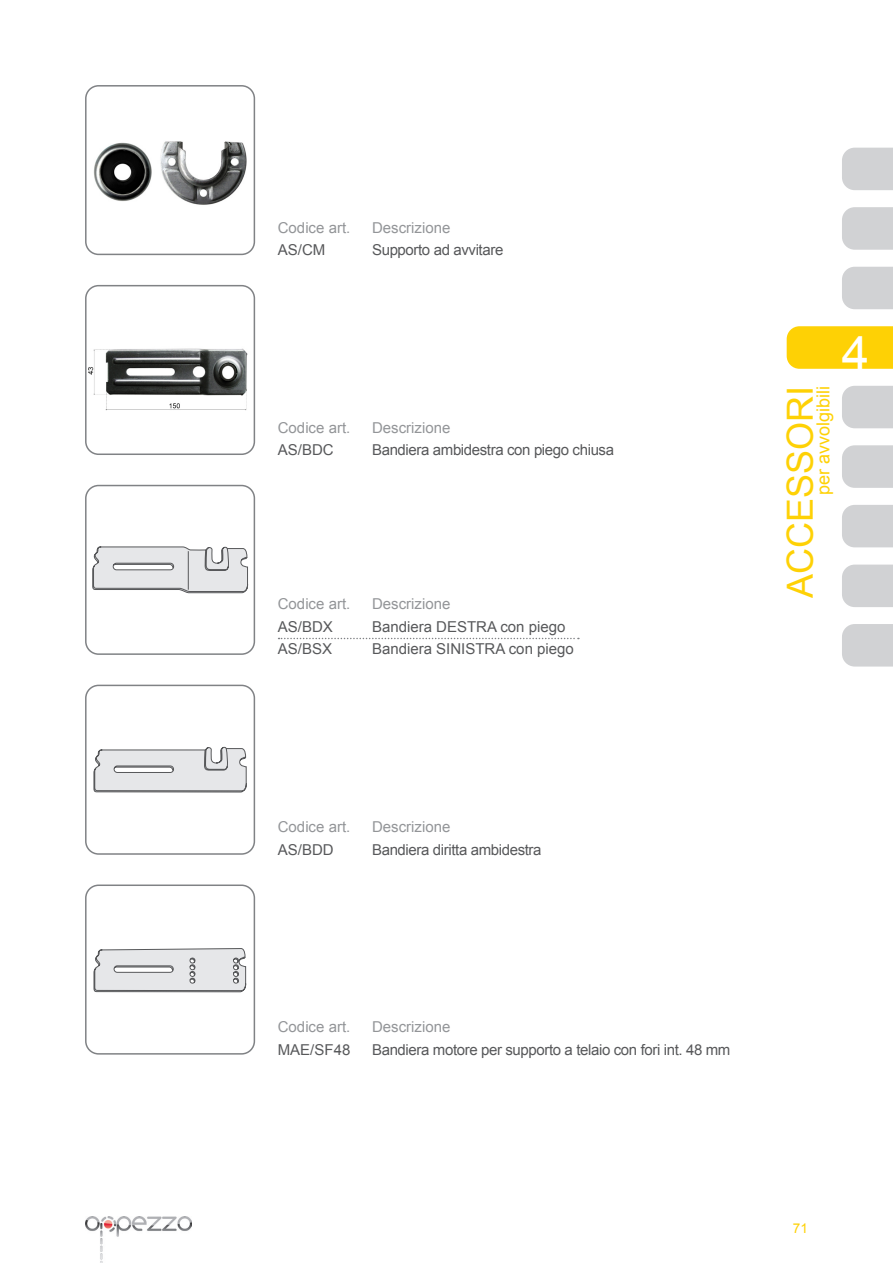
<style>
.page{position:relative;width:893px;height:1263px;background:#fff}
.page>*{position:absolute;margin:0;border:0;box-sizing:border-box;transform-origin:0 0}
.t1{font:49.5px "Arial";color:#fff}
.t2{font:36px "Arial";color:#fed105}
.t3{font:18px "Arial";color:#fed105}
.t4{font:15px "Arial";letter-spacing:-.025em;color:#57585a}
.t5{font:15px "Arial";color:#939598}
.t6{font:15px "Arial";color:#57585a}
.t7{font:13.5px "Arial";color:#fed105}
</style>
<div class="page">
<img style="left:85px;top:1217px;width:107px;height:46px">
<div style="left:842px;top:207px;width:51px;height:43px;background:#d1d2d4"></div>
<div style="left:842px;top:148px;width:51px;height:42px;background:#d1d2d4"></div>
<div style="left:842px;top:386px;width:51px;height:42px;background:#d1d2d4"></div>
<div style="left:842px;top:267px;width:51px;height:42px;background:#d1d2d4"></div>
<div style="left:787px;top:326px;width:106px;height:43px;background:#fed105"></div>
<div style="left:842px;top:445px;width:51px;height:43px;background:#d1d2d4"></div>
<div style="left:842px;top:505px;width:51px;height:42px;background:#d1d2d4"></div>
<div style="left:842px;top:565px;width:51px;height:42px;background:#d1d2d4"></div>
<div style="left:842px;top:624px;width:51px;height:42px;background:#d1d2d4"></div>
<div style="left:85px;top:884px;width:170px;height:170px;border:2px solid #808285;border-radius:13px"></div>
<svg style="left:93px;top:948px;width:153px;height:44px;background:#d4d5d7"></svg>
<img style="left:94px;top:141px;width:153px;height:64px">
<div style="left:85px;top:85px;width:170px;height:170px;border:2px solid #808285;border-radius:13px"></div>
<img style="left:89px;top:348px;width:159px;height:63px">
<div style="left:85px;top:285px;width:170px;height:170px;border:2px solid #808285;border-radius:13px"></div>
<div style="left:85px;top:685px;width:170px;height:170px;border:2px solid #808285;border-radius:13px"></div>
<svg style="left:93px;top:746px;width:154px;height:47px;background:#d7d8da"></svg>
<div style="left:85px;top:485px;width:170px;height:170px;border:2px solid #808285;border-radius:13px"></div>
<svg style="left:92px;top:546px;width:156px;height:47px;background:#d6d7d9"></svg>
<svg style="left:279px;top:638px;width:300px;height:1px"></svg>
<p class="t5" style="left:278px;top:218px;width:74px">Codice art.</p>
<p class="t4" style="left:278px;top:240px;width:49px">AS/CM</p>
<p class="t5" style="left:372px;top:218px;width:80px">Descrizione</p>
<p class="t4" style="left:372px;top:240px;width:133px">Supporto ad avvitare</p>
<h1 class="t1" style="left:842px;top:321px;width:29px">4</h1>
<p class="t5" style="left:278px;top:417px;width:74px">Codice art.</p>
<p class="t4" style="left:278px;top:440px;width:57px">AS/BDC</p>
<p class="t5" style="left:372px;top:417px;width:80px">Descrizione</p>
<p class="t4" style="left:372px;top:440px;width:243px">Bandiera ambidestra con piego chiusa</p>
<p class="t5" style="left:278px;top:594px;width:74px">Codice art.</p>
<p class="t4" style="left:278px;top:617px;width:57px">AS/BDX</p>
<p class="t4" style="left:278px;top:639px;width:56px">AS/BSX</p>
<p class="t5" style="left:372px;top:594px;width:80px">Descrizione</p>
<p class="t6" style="left:372px;top:617px;width:195px">Bandiera DESTRA con piego</p>
<p class="t6" style="left:372px;top:639px;width:203px">Bandiera SINISTRA con piego</p>
<h2 class="t2" style="left:777px;top:598px;width:214px;rotate:-90deg">ACCESSORI</h2>
<p class="t3" style="left:811px;top:495px;width:111px;rotate:-90deg">per avvolgibili</p>
<p class="t5" style="left:278px;top:817px;width:74px">Codice art.</p>
<p class="t4" style="left:278px;top:840px;width:57px">AS/BDD</p>
<p class="t5" style="left:372px;top:817px;width:80px">Descrizione</p>
<p class="t4" style="left:372px;top:840px;width:171px">Bandiera diritta ambidestra</p>
<p class="t5" style="left:278px;top:1017px;width:74px">Codice art.</p>
<p class="t4" style="left:278px;top:1039px;width:74px">MAE/SF48</p>
<p class="t5" style="left:372px;top:1017px;width:80px">Descrizione</p>
<p class="t4" style="left:372px;top:1039px;width:360px">Bandiera motore per supporto a telaio con fori int. 48 mm</p>
<p class="t7" style="left:793px;top:1220px;width:17px">71</p>
</div>
